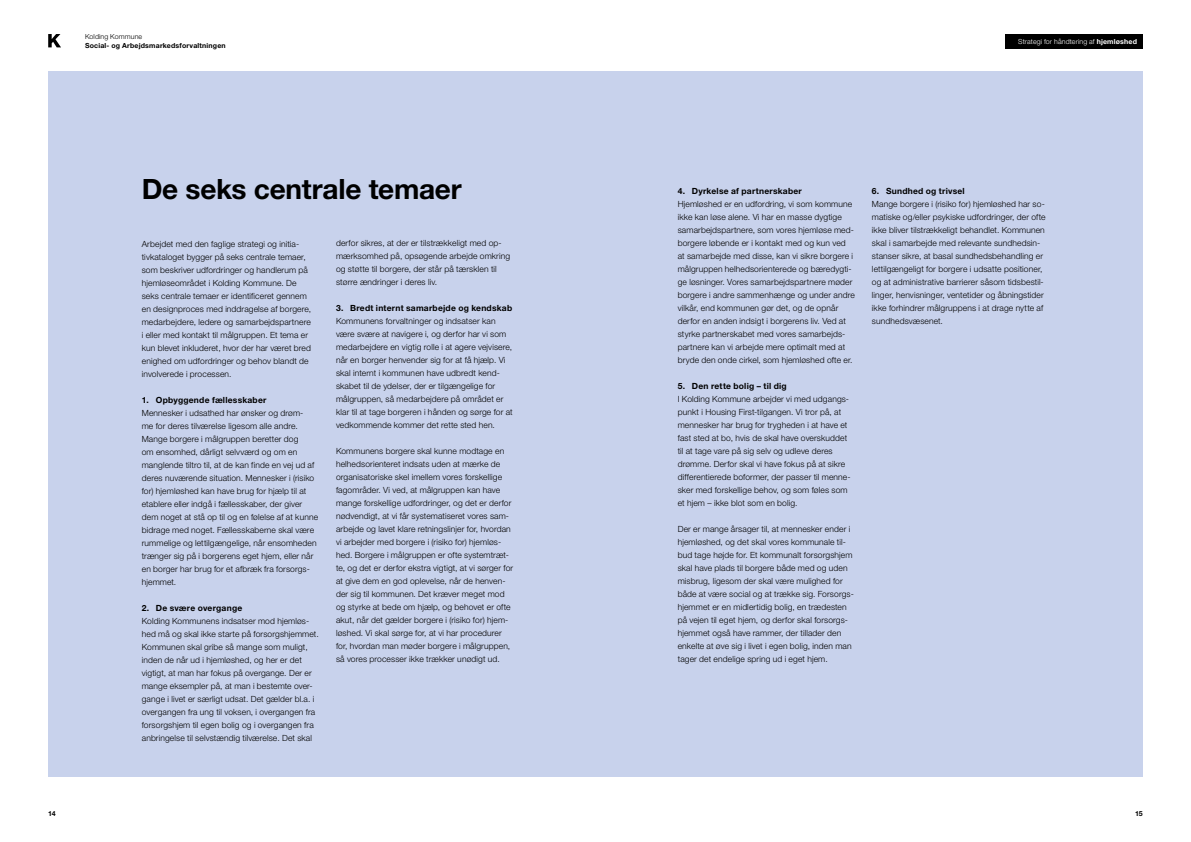
<style>
.page{position:relative;width:1191px;height:842px;background:#fff}
.page>*{position:absolute;margin:0;border:0;box-sizing:border-box;transform-origin:0 0}
.t1{font:700 28px "Helvetica Neue LT Std";letter-spacing:-.01em;color:#000}
.t2{font:300 8.5px/13px "Helvetica Neue LT Std";letter-spacing:.015em;color:#000}
.t3{font:700 8.5px "Helvetica Neue LT Std";letter-spacing:.025em;color:#000}
.t4{font:700 7px "Helvetica Neue LT Std";letter-spacing:.025em;color:#000}
.t5{font:300 7px "Helvetica Neue LT Std";letter-spacing:.02em;color:#fff}
.t6{font:300 7px "Helvetica Neue LT Std";letter-spacing:.02em;color:#000}
.s1{font-weight:700}
</style>
<div class="page">
<div style="left:1005px;top:34px;width:137px;height:14px;background:#000"></div>
<svg style="left:48px;top:34px;width:13px;height:13px"></svg>
<div style="left:48px;top:71px;width:1094px;height:706px;background:#c8d2ec"></div>
<p class="t6" style="left:85px;top:32px;width:59px">Kolding Kommune</p>
<p class="t4" style="left:85px;top:41px;width:142px">Social- og Arbejdsmarkedsforvaltningen</p>
<p class="t4" style="left:48px;top:810px;width:9px">14</p>
<h1 class="t1" style="left:142px;top:171px;width:321px">De seks centrale temaer</h1>
<p class="t2" style="left:142px;top:237px;width:171px">Arbejdet med den faglige strategi og initia&shy;tivkataloget bygger på seks centrale temaer, som beskriver udfordringer og handlerum på hjemløseområdet i Kolding Kommune. De seks centrale temaer er identificeret gennem en designproces med inddragelse af borgere, medarbejdere, ledere og samarbejdspartnere i eller med kontakt til målgruppen. Et tema er kun blevet inkluderet, hvor der har været bred enighed om udfordringer og behov blandt de involverede i processen.</p>
<p class="t3" style="left:142px;top:394px;width:126px">1. Opbyggende fællesskaber</p>
<p class="t2" style="left:142px;top:406px;width:178px">Mennesker i udsathed har ønsker og drøm-<br>me for deres tilværelse ligesom alle andre.<br>Mange borgere i målgruppen beretter dog<br>om ensomhed, dårligt selvværd og om en manglende tiltro til, at de kan finde en vej ud af deres nuværende situation. Mennesker i (risiko for) hjemløshed kan have brug for hjælp til at etablere eller indgå i fællesskaber, der giver dem noget at stå op til og en følelse af at kunne bidrage med noget. Fællesskaberne skal være rummelige og lettilgængelige, når ensomheden trænger sig på i borgerens eget hjem, eller når en borger har brug for et afbræk fra forsorgs&shy;hjemmet.</p>
<p class="t3" style="left:142px;top:602px;width:102px">2. De svære overgange</p>
<p class="t2" style="left:142px;top:614px;width:178px">Kolding Kommunens indsatser mod hjemløs&shy;hed må og skal ikke starte på forsorgshjemmet.<br>Kommunen skal gribe så mange som muligt, inden de når ud i hjemløshed, og her er det vigtigt, at man har fokus på overgange. Der er mange eksempler på, at man i bestemte over&shy;gange i livet er særligt udsat. Det gælder bl.a. i overgangen fra ung til voksen, i overgangen fra forsorgshjem til egen bolig og i overgangen fra anbringelse til selvstændig tilværelse. Det skal</p>
<p class="t2" style="left:336px;top:237px;width:176px">derfor sikres, at der er tilstrækkeligt med op&shy;mærksomhed på, opsøgende arbejde omkring og støtte til borgere, der står på tærsklen til større ændringer i deres liv.</p>
<p class="t3" style="left:336px;top:303px;width:178px">3. Bredt internt samarbejde og kendskab</p>
<p class="t2" style="left:336px;top:315px;width:178px">Kommunens forvaltninger og indsatser kan være svære at navigere i, og derfor har vi som medarbejdere en vigtig rolle i at agere vejvisere, når en borger henvender sig for at få hjælp. Vi skal internt i kommunen have udbredt kend&shy;skabet til de ydelser, der er tilgængelige for målgruppen, så medarbejdere på området er klar til at tage borgeren i hånden og sørge for at vedkommende kommer det rette sted hen.</p>
<p class="t2" style="left:336px;top:445px;width:179px">Kommunens borgere skal kunne modtage en helhedsorienteret indsats uden at mærke de organisatoriske skel imellem vores forskellige fagområder. Vi ved, at målgruppen kan have mange forskellige udfordringer, og det er derfor nødvendigt, at vi får systematiseret vores sam&shy;arbejde og lavet klare retningslinjer for, hvordan vi arbejder med borgere i (risiko for) hjemløs&shy;hed. Borgere i målgruppen er ofte systemtræt&shy;te, og det er derfor ekstra vigtigt, at vi sørger for at give dem en god oplevelse, når de henven&shy;der sig til kommunen. Det kræver meget mod og styrke at bede om hjælp, og behovet er ofte akut, når det gælder borgere i (risiko for) hjem&shy;løshed. Vi skal sørge for, at vi har procedurer for, hvordan man møder borgere i målgruppen, så vores processer ikke trækker unødigt ud.</p>
<p class="t5" style="left:1018px;top:37px;width:120px">Strategi for håndtering af <span class="s1">hjemløshed</span></p>
<p class="t3" style="left:677px;top:186px;width:126px">4. Dyrkelse af partnerskaber</p>
<p class="t2" style="left:677px;top:198px;width:179px">Hjemløshed er en udfordring, vi som kommune ikke kan løse alene. Vi har en masse dygtige samarbejdspartnere, som vores hjemløse med&shy;borgere løbende er i kontakt med og kun ved<br>at samarbejde med disse, kan vi sikre borgere i målgruppen helhedsorienterede og bæredygti&shy;ge løsninger. Vores samarbejdspartnere møder borgere i andre sammenhænge og under andre vilkår, end kommunen gør det, og de opnår derfor en anden indsigt i borgerens liv. Ved at styrke partnerskabet med vores samarbejds&shy;partnere kan vi arbejde mere optimalt med at bryde den onde cirkel, som hjemløshed ofte er.</p>
<p class="t3" style="left:677px;top:381px;width:110px">5. Den rette bolig – til dig</p>
<p class="t2" style="left:677px;top:393px;width:174px">I Kolding Kommune arbejder vi med udgangs&shy;punkt i Housing First-tilgangen. Vi tror på, at mennesker har brug for trygheden i at have et fast sted at bo, hvis de skal have overskuddet til at tage vare på sig selv og udleve deres drømme. Derfor skal vi have fokus på at sikre differentierede boformer, der passer til menne&shy;sker med forskellige behov, og som føles som et hjem – ikke blot som en bolig.</p>
<p class="t2" style="left:677px;top:523px;width:178px">Der er mange årsager til, at mennesker ender i hjemløshed, og det skal vores kommunale til&shy;bud tage højde for. Et kommunalt forsorgshjem skal have plads til borgere både med og uden misbrug, ligesom der skal være mulighed for både at være social og at trække sig. Forsorgs&shy;hjemmet er en midlertidig bolig, en trædesten på vejen til eget hjem, og derfor skal forsorgs&shy;hjemmet også have rammer, der tillader den enkelte at øve sig i livet i egen bolig, inden man tager det endelige spring ud i eget hjem.</p>
<p class="t3" style="left:872px;top:186px;width:94px">6. Sundhed og trivsel</p>
<p class="t2" style="left:872px;top:198px;width:175px">Mange borgere i (risiko for) hjemløshed har so&shy;matiske og/eller psykiske udfordringer, der ofte ikke bliver tilstrækkeligt behandlet. Kommunen skal i samarbejde med relevante sundhedsin&shy;stanser sikre, at basal sundhedsbehandling er lettilgængeligt for borgere i udsatte positioner, og at administrative barrierer såsom tidsbestil&shy;linger, henvisninger, ventetider og åbningstider ikke forhindrer målgruppens i at drage nytte af sundhedsvæsenet.</p>
<p class="t4" style="left:1135px;top:810px;width:9px">15</p>
</div>
